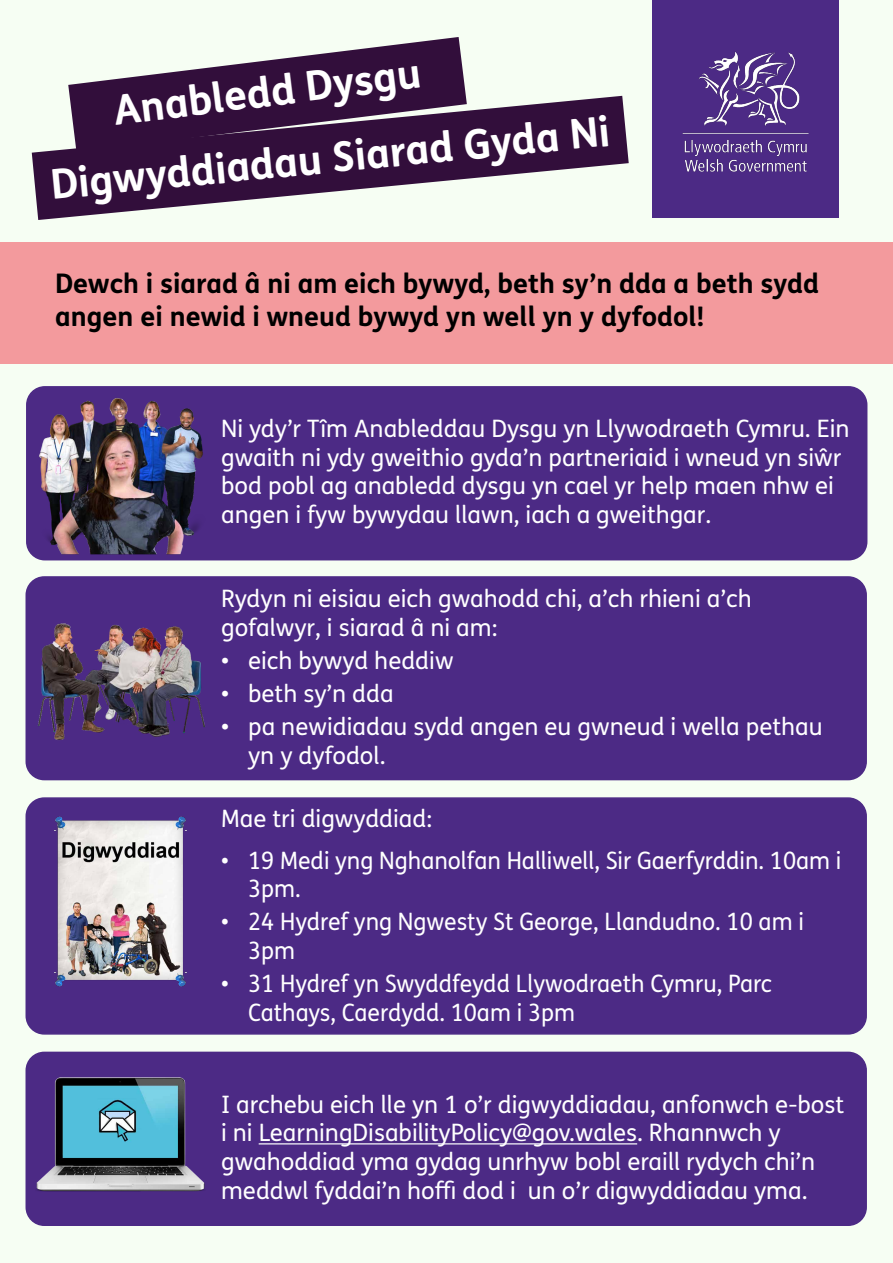
<style>
.page{position:relative;width:893px;height:1263px;background:#f6fef3}
.page>*{position:absolute;margin:0;border:0;box-sizing:border-box;transform-origin:0 0}
.t1{font:700 41.1px "FS Me Pro";color:#fff}
.t2{font:700 27px/32.4px "FS Me Pro";color:#000}
.t3{font:24px/28.8px "FS Me Pro";color:#fff}
.t4{font:24px/28.8px "FS Me Pro";color:#fff;scale:.96 1}
</style>
<div class="page">
<svg style="left:68px;top:37px;width:398px;height:59px;fill:#320e3b"></svg>
<svg style="left:32px;top:96px;width:597px;height:124px;fill:#320e3b"></svg>
<div style="left:26px;top:577px;width:840px;height:202px;background:#4c2a85;border-radius:18px"></div>
<div style="left:26px;top:576px;width:841px;height:204px;border:2px solid #4c2a85;border-radius:18px"></div>
<div style="left:26px;top:798px;width:840px;height:236px;background:#4c2a85;border-radius:18px"></div>
<div style="left:26px;top:797px;width:841px;height:238px;border:2px solid #4c2a85;border-radius:18px"></div>
<div style="left:26px;top:1052px;width:840px;height:173px;background:#4c2a85;border-radius:18px"></div>
<div style="left:26px;top:1052px;width:841px;height:174px;border:2px solid #4c2a85;border-radius:18px"></div>
<div style="left:27px;top:387px;width:840px;height:173px;background:#4c2a85;border-radius:18px"></div>
<div style="left:26px;top:386px;width:841px;height:174px;border:2px solid #4c2a85;border-radius:18px"></div>
<div style="left:0;top:242px;width:893px;height:122px;background:#f39a9d"></div>
<hr style="left:259px;top:1143px;width:378px;height:1px;background:#fff">
<div style="left:653px;top:0;width:186px;height:218px;background:#4c2a85"></div>
<img style="left:682px;top:52px;width:127px;height:120px">
<img style="left:35px;top:390px;width:170px;height:170px">
<img style="left:38px;top:623px;width:167px;height:117px">
<img style="left:54px;top:816px;width:133px;height:170px">
<img style="left:36px;top:1077px;width:169px;height:115px">
<p class="t1" style="left:110px;top:79px;width:311px;rotate:-7deg">Anabledd Dysgu</p>
<p class="t1" style="left:47px;top:156px;width:563px;rotate:-6deg">Digwyddiadau Siarad Gyda Ni</p>
<p class="t2" style="left:55px;top:266px;width:765px">Dewch i siarad â ni am eich bywyd, beth sy’n dda a beth sydd angen ei newid i wneud bywyd yn well yn y dyfodol!</p>
<p class="t3" style="left:221px;top:414px;width:630px">Ni ydy’r Tîm Anableddau Dysgu yn Llywodraeth Cymru. Ein gwaith ni ydy gweithio gyda’n partneriaid i wneud yn siŵr bod pobl ag anabledd dysgu yn cael yr help maen nhw ei angen i fyw bywydau llawn, iach a gweithgar.</p>
<p class="t3" style="left:221px;top:584px;width:532px">Rydyn ni eisiau eich gwahodd chi, a’ch rhieni a’ch gofalwyr, i siarad â ni am:</p>
<p class="t3" style="left:221px;top:646px;width:234px">• eich bywyd heddiw</p>
<p class="t3" style="left:221px;top:679px;width:174px">• beth sy’n dda</p>
<p class="t3" style="left:248px;top:712px;width:576px;text-indent:-27px">• pa newidiadau sydd angen eu gwneud i wella pethau yn y dyfodol.</p>
<p class="t3" style="left:221px;top:804px;width:213px">Mae tri digwyddiad:</p>
<p class="t4" style="left:248px;top:845px;width:620px;text-indent:-27px">• 19 Medi yng Nghanolfan Halliwell, Sir Gaerfyrddin. 10am i<br>3pm.</p>
<p class="t4" style="left:248px;top:907px;width:580px;text-indent:-27px">• 24 Hydref yng Ngwesty St George, Llandudno. 10 am i<br>3pm</p>
<p class="t4" style="left:248px;top:969px;width:547px;text-indent:-27px">• 31 Hydref yn Swyddfeydd Llywodraeth Cymru, Parc<br>Cathays, Caerdydd. 10am i 3pm</p>
<p class="t3" style="left:221px;top:1089px;width:625px">I archebu eich lle yn 1 o’r digwyddiadau, anfonwch e-bost i ni LearningDisabilityPolicy@gov.wales. Rhannwch y gwahoddiad yma gydag unrhyw bobl eraill rydych chi’n meddwl fyddai’n hoffi dod i un o’r digwyddiadau yma.</p>
</div>
